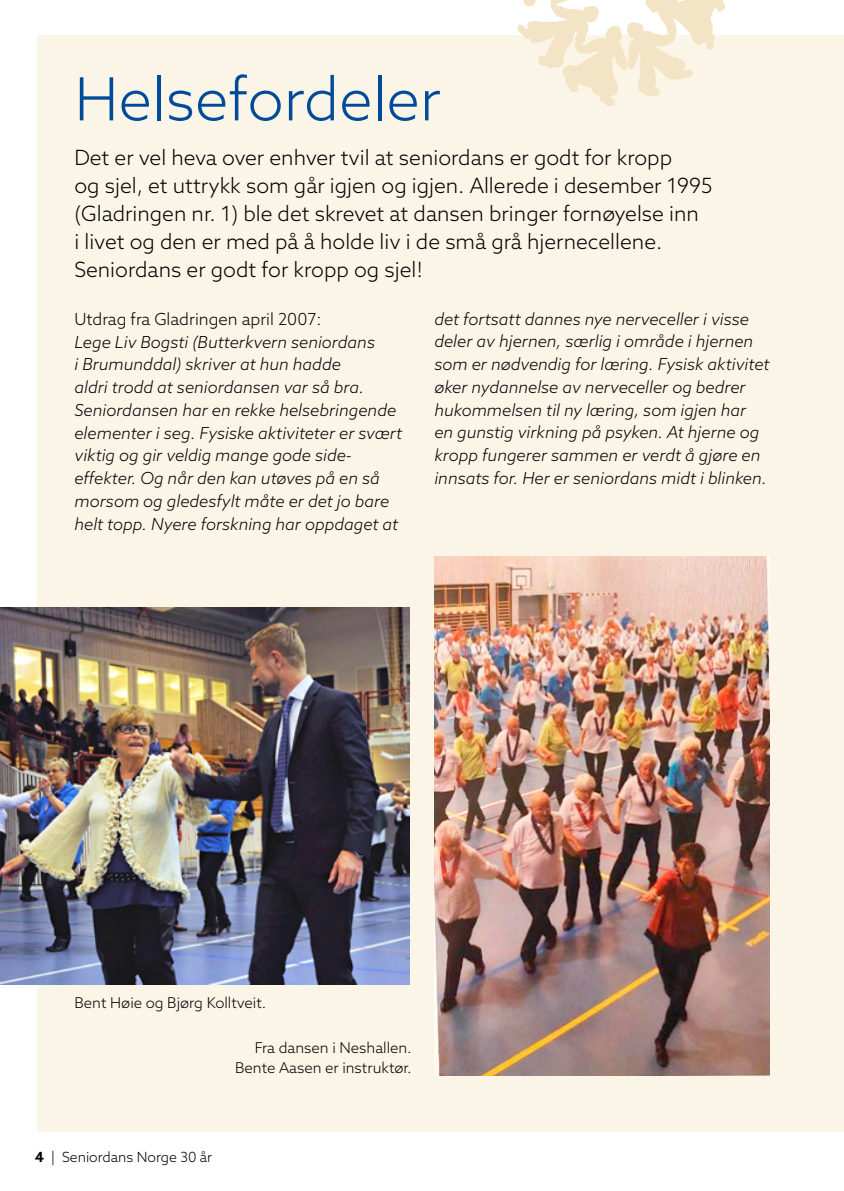
<style>
.page{position:relative;width:844px;height:1191px;background:#fff}
.page>*{position:absolute;margin:0;border:0;box-sizing:border-box;transform-origin:0 0}
.t1{font:300 59.5px "Azo Sans";color:#004a9a}
.t2{font:300 21px/28px "Azo Sans";color:#000}
.t3{font:italic 300 16.62px/22.8px "Azo Sans";color:#000}
.t4{font:300 16.62px "Azo Sans";color:#000}
.t5{font:300 14.88px/20.1px "Azo Sans";color:#000;text-align:right}
.t6{font:300 14px "Azo Sans";color:#000}
.s1{font-weight:700}
</style>
<div class="page">
<div style="left:37px;top:35px;width:806px;height:1096px;background:#fbf5e8"></div>
<svg style="left:517px;top:0;width:208px;height:107px"></svg>
<img style="left:0;top:607px;width:409px;height:377px">
<img style="left:434px;top:556px;width:335px;height:519px">
<h1 class="t1" style="left:74px;top:61px;width:367px">Helsefordeler</h1>
<p class="t2" style="left:74px;top:144px;width:639px">Det er vel heva over enhver tvil at seniordans er godt for kropp<br>og sjel, et uttrykk som går igjen og igjen. Allerede i desember 1995 (Gladringen nr. 1) ble det skrevet at dansen bringer fornøyelse inn<br>i livet og den er med på å holde liv i de små grå hjernecellene.<br>Seniordans er godt for kropp og sjel!</p>
<p class="t4" style="left:74px;top:308px;width:248px">Utdrag fra Gladringen april 2007:</p>
<p class="t3" style="left:74px;top:330px;width:329px">Lege Liv Bogsti (Butterkvern seniordans<br>i Brumunddal) skriver at hun hadde<br>aldri trodd at seniordansen var så bra.<br>Seniordansen har en rekke helsebringende elementer i seg. Fysiske aktiviteter er svært viktig og gir veldig mange gode side&shy;effekter. Og når den kan utøves på en så morsom og gledesfylt måte er det jo bare helt topp. Nyere forskning har oppdaget at</p>
<p class="t3" style="left:434px;top:307px;width:336px">det fortsatt dannes nye nerveceller i visse deler av hjernen, særlig i område i hjernen som er nødvendig for læring. Fysisk aktivitet øker nydannelse av nerveceller og bedrer hukommelsen til ny læring, som igjen har en gunstig virkning på psyken. At hjerne og kropp fungerer sammen er verdt å gjøre en innsats for. Her er seniordans midt i blinken.</p>
<p class="t5" style="left:74px;top:992px;width:193px">Bent Høie og Bjørg Kolltveit.</p>
<p class="t5" style="left:235px;top:1037px;width:178px">Fra dansen i Neshallen.<br>Bente Aasen er instruktør.</p>
<p class="t6" style="left:35px;top:1148px;width:179px"><span class="s1">4</span> | Seniordans Norge 30 år</p>
</div>
